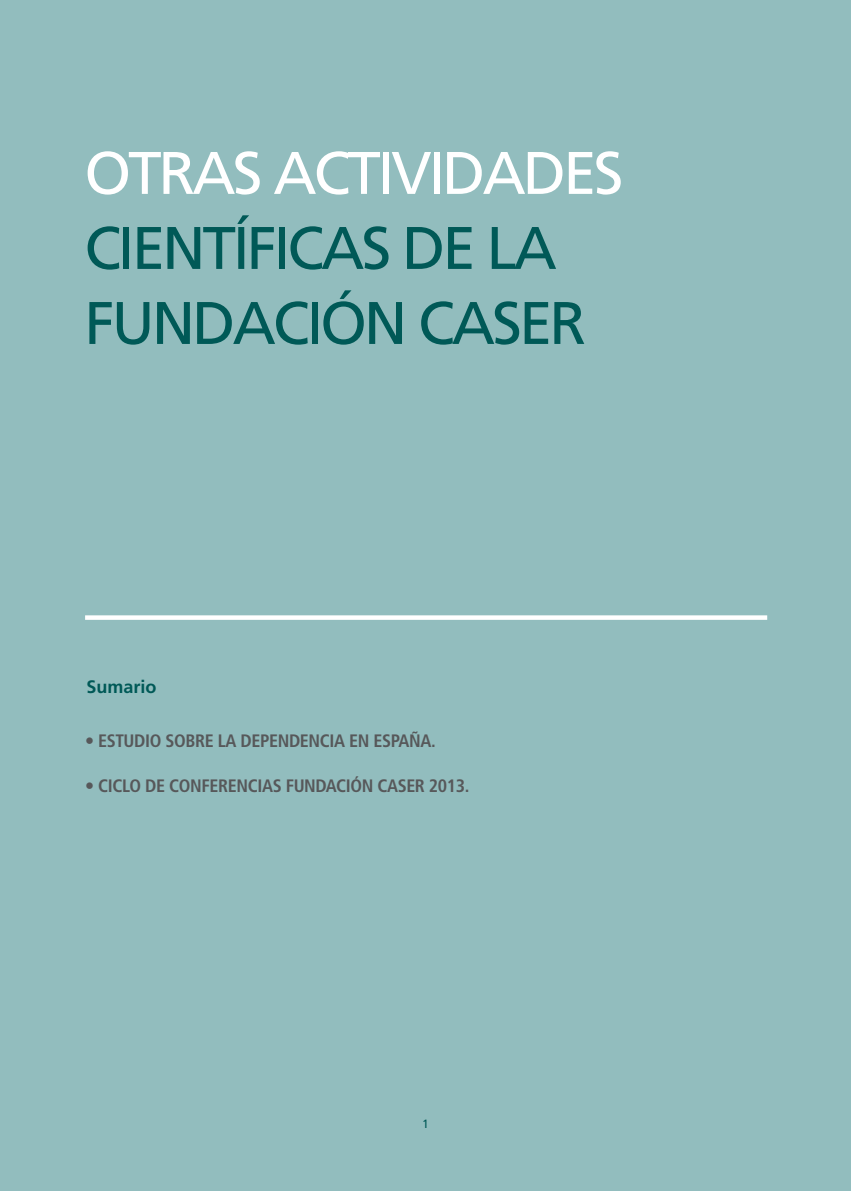
<style>
.page{position:relative;width:851px;height:1191px;background:#fff}
.page>*{position:absolute;margin:0;border:0;box-sizing:border-box;transform-origin:0 0}
.t1{font:60px/75px "Frutiger";letter-spacing:-.05em;color:#fff}
.t2{font:60px "Frutiger";letter-spacing:-.05em;color:#005957}
.t3{font:700 condensed 18px "Frutiger";letter-spacing:-.02em;color:#57585a}
.t4{font:700 18px "Frutiger";color:#005957}
.t5{font:12px "Frutiger";color:#005957}
.s1{color:#005957}
.s2{font-family:"Meta";font-weight:400;font-stretch:normal}
</style>
<div class="page">
<div style="left:0;top:0;width:850px;height:1191px;background:#92bdbe"></div>
<div style="left:85px;top:615px;width:682px;height:5px;background:#fff"></div>
<p class="t1" style="left:84px;top:136px;width:540px">OTRAS ACTIVIDADES<br><span class="s1">CIENTÍFICAS DE LA</span></p>
<p class="t2" style="left:84px;top:288px;width:503px">FUNDACIÓN CASER</p>
<p class="t4" style="left:86px;top:676px;width:72px">Sumario</p>
<p class="t3" style="left:85px;top:729px;width:352px"><span class="s2">•</span> ESTUDIO SOBRE LA DEPENDENCIA EN ESPAÑA.</p>
<p class="t3" style="left:85px;top:774px;width:386px"><span class="s2">•</span> CICLO DE CONFERENCIAS FUNDACIÓN CASER 2013.</p>
<p class="t5" style="left:422px;top:1116px;width:8px">1</p>
</div>
